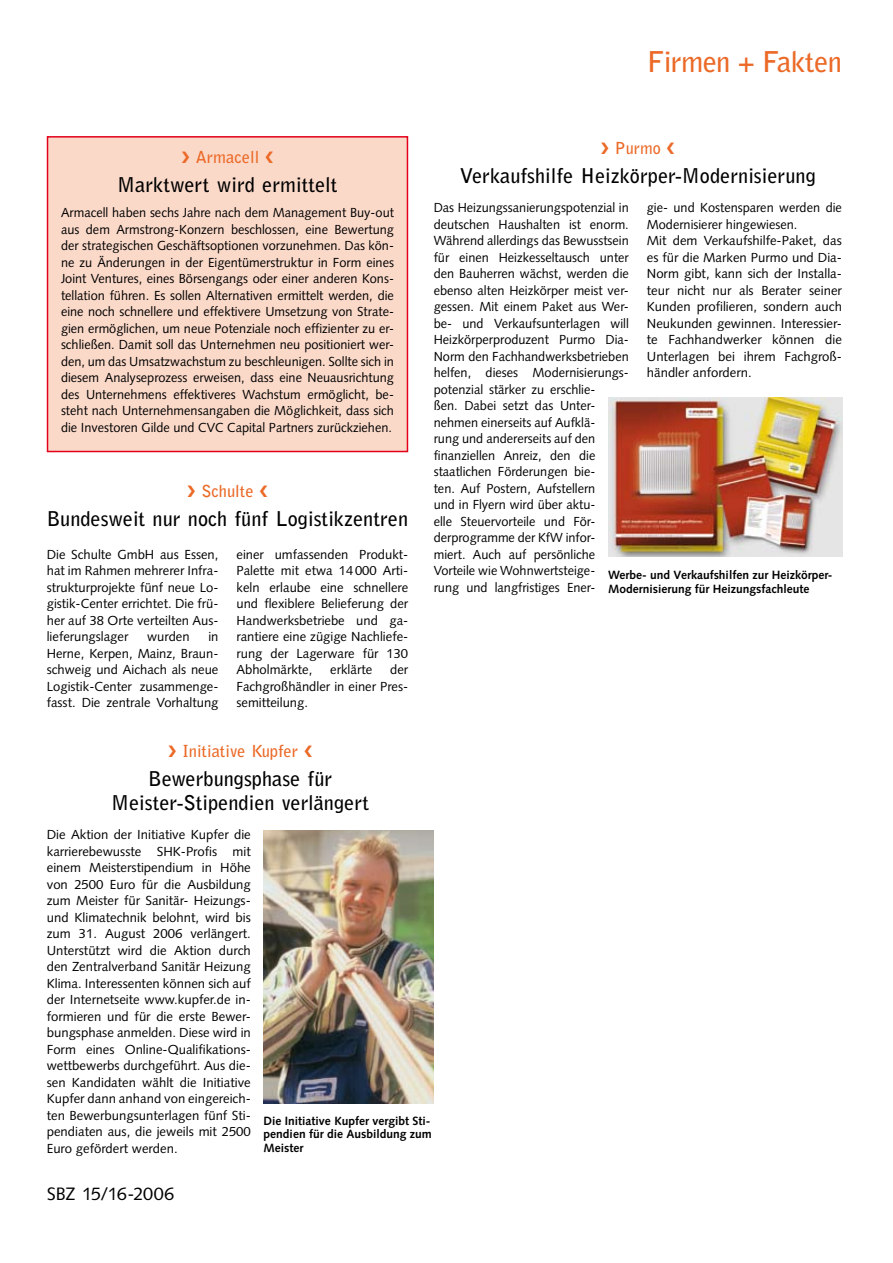
<style>
.page{position:relative;width:893px;height:1263px;background:#fff}
.page>*{position:absolute;margin:0;border:0;box-sizing:border-box;transform-origin:0 0}
.t1{font:700 28.5px "Bell Gothic Std";letter-spacing:-.025em;color:#eb6a28}
.t2{font:700 20.25px/23.2px "Bell Gothic Std";color:#000;text-align:center}
.t3{font:18px "Syntax LT Std";letter-spacing:-.01em;color:#000}
.t4{font:700 16.5px "Bell Gothic Std";color:#eb6a28}
.t5{font:13.2px/16.5px "Syntax LT Std";color:#000;text-align:justify}
.t6{font:700 12px/13.5px "Syntax LT Std";color:#000;text-align:justify}
</style>
<div class="page">
<img style="left:264px;top:830px;width:170px;height:273px">
<img style="left:608px;top:397px;width:234px;height:160px">
<div style="left:48px;top:137px;width:359px;height:314px;background:#fbd9c9"></div>
<div style="left:47px;top:136px;width:361px;height:316px;border:2px solid #e2001a"></div>
<h1 class="t1" style="left:647px;top:45px;width:196px">Firmen + Fakten</h1>
<p class="t4" style="left:181px;top:147px;width:94px">❯ Armacell ❮</p>
<h2 class="t2" style="left:117px;top:173px;width:222px">Marktwert wird ermittelt</h2>
<p class="t5" style="left:61px;top:205px;width:334px">Armacell haben sechs Jahre nach dem Management Buy-out aus dem Armstrong-Konzern beschlossen, eine Bewertung der strategischen Geschäftsoptionen vorzunehmen. Das kön&shy;ne zu Änderungen in der Eigentümerstruktur in Form eines Joint Ventures, eines Börsengangs oder einer anderen Kons&shy;tellation führen. Es sollen Alternativen ermittelt werden, die eine noch schnellere und effektivere Umsetzung von Strate&shy;gien ermöglichen, um neue Potenziale noch effizienter zu er&shy;schließen. Damit soll das Unternehmen neu positioniert wer&shy;den, um das Umsatzwachstum zu beschleunigen. Sollte sich in diesem Analyseprozess erweisen, dass eine Neuausrichtung des Unternehmens effektiveres Wachstum ermöglicht, be&shy;steht nach Unternehmensangaben die Möglichkeit, dass sich die Investoren Gilde und CVC Capital Partners zurückziehen.</p>
<p class="t4" style="left:187px;top:481px;width:82px">❯ Schulte ❮</p>
<h2 class="t2" style="left:47px;top:507px;width:363px">Bundesweit nur noch fünf Logistikzentren</h2>
<p class="t5" style="left:47px;top:546px;width:173px">Die Schulte GmbH aus Essen, hat im Rahmen mehrerer Infra&shy;strukturprojekte fünf neue Lo&shy;gistik-Center errichtet. Die frü&shy;her auf 38 Orte verteilten Aus&shy;lieferungslager</p>
<p class="t5" style="left:147px;top:628px;width:44px">wurden</p>
<p class="t5" style="left:47px;top:628px;width:173px;text-indent:162px">in Herne, Kerpen, Mainz, Braun&shy;schweig und Aichach als neue Logistik-Center zusammenge&shy;fasst. Die zentrale Vorhaltung</p>
<p class="t5" style="left:236px;top:546px;width:173px">einer umfassenden Produkt-Palette mit etwa 14000 Arti&shy;keln erlaube eine schnellere und flexiblere Belieferung der Handwerksbetriebe und ga&shy;rantiere eine zügige Nachliefe&shy;rung der Lagerware für 130<br>Abholmärkte,</p>
<p class="t5" style="left:236px;top:661px;width:173px;text-indent:154px">der Fachgroßhändler in einer Pres&shy;semitteilung.</p>
<p class="t5" style="left:330px;top:661px;width:43px">erklärte</p>
<p class="t4" style="left:601px;top:138px;width:75px">❯ Purmo ❮</p>
<h2 class="t2" style="left:460px;top:164px;width:358px">Verkaufshilfe Heizkörper-Modernisierung</h2>
<p class="t5" style="left:434px;top:199px;width:197px;text-align:left">Das Heizungssanierungspotenzial in deutschen Haushalten ist enorm.<br>Während allerdings das Bewusstsein für einen Heizkesseltausch unter den Bauherren wächst, werden die ebenso alten Heizkörper meist ver&shy;gessen. Mit einem Paket aus Wer&shy;be- und Verkaufsunterlagen will<br>Heizkörperproduzent Purmo Dia-<br>Norm den Fachhandwerksbetrieben helfen, dieses Modernisierungs&shy;potenzial stärker zu erschlie-<br>ßen. Dabei setzt das Unter&shy;nehmen einerseits auf Aufklä-<br>rung und andererseits auf den finanziellen Anreiz, den die staatlichen Förderungen bie-<br>ten. Auf Postern, Aufstellern<br>und in Flyern wird über aktu-<br>elle Steuervorteile und För&shy;derprogramme der KfW infor&shy;miert. Auch auf persönliche<br>Vorteile wie Wohnwertsteige-<br>rung und langfristiges Ener-</p>
<p class="t5" style="left:647px;top:199px;width:197px;text-align:left">gie- und Kostensparen werden die<br>Modernisierer hingewiesen.<br>Mit dem Verkaufshilfe-Paket, das es für die Marken Purmo und Dia-<br>Norm gibt, kann sich der Installa&shy;teur nicht nur als Berater seiner<br>Kunden profilieren, sondern auch<br>Neukunden gewinnen. Interessier&shy;te Fachhandwerker können die<br>Unterlagen bei ihrem Fachgroß&shy;händler anfordern.</p>
<p class="t6" style="left:608px;top:568px;width:226px">Werbe- und Verkaufshilfen zur Heizkörper-<br>Modernisierung für Heizungsfachleute</p>
<p class="t4" style="left:168px;top:741px;width:146px">❯ Initiative Kupfer ❮</p>
<h2 class="t2" style="left:111px;top:767px;width:260px">Bewerbungsphase für<br>Meister-Stipendien verlängert</h2>
<p class="t5" style="left:47px;top:826px;width:206px">Die Aktion der Initiative Kupfer die karrierebewusste SHK-Profis mit einem Meisterstipendium in Höhe von 2500 Euro für die Ausbildung zum Meister für Sanitär- Heizungs&shy;und Klimatechnik belohnt, wird bis zum 31. August 2006 verlängert.<br>Unterstützt wird die Aktion durch den Zentralverband Sanitär Heizung Klima. Interessenten können sich auf der Internetseite www.kupfer.de in&shy;formieren und für die erste Bewer&shy;bungsphase anmelden. Diese wird in Form eines Online-Qualifikations&shy;wettbewerbs durchgeführt. Aus die&shy;sen Kandidaten wählt die Initiative Kupfer dann anhand von eingereich&shy;ten Bewerbungsunterlagen fünf Sti&shy;pendiaten aus, die jeweils mit 2500<br>Euro gefördert werden.</p>
<p class="t6" style="left:264px;top:1114px;width:170px">Die Initiative Kupfer vergibt Sti&shy;pendien für die Ausbildung zum Meister</p>
<h3 class="t3" style="left:47px;top:1183px;width:129px">SBZ 15/16-2006</h3>
</div>
